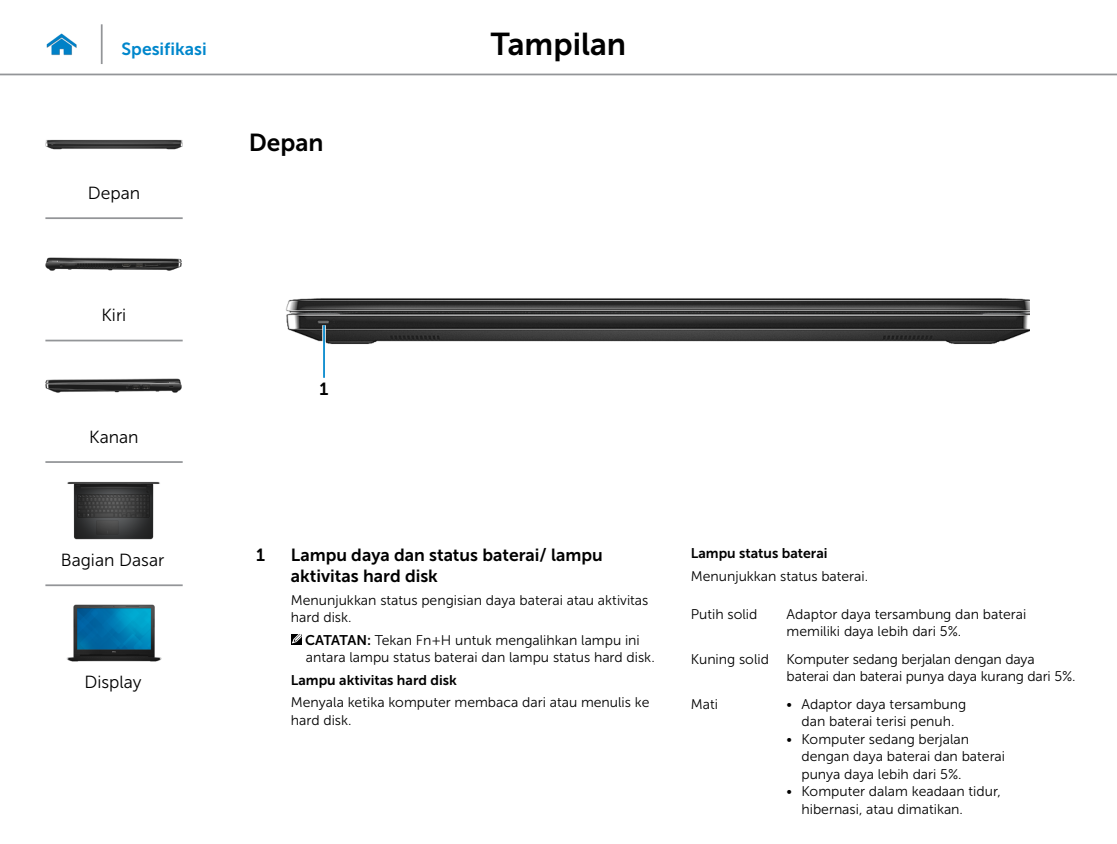
<style>
.page{position:relative;width:1117px;height:844px;background:#fff}
.page>*{position:absolute;margin:0;border:0;box-sizing:border-box;transform-origin:0 0}
.t1{font:31.5px "Museo Sans For Dell 700";color:#000}
.Head2{font:24.5px "Museo Sans For Dell 700";color:#000}
.Callout_Head{font:17.5px/21px "Museo Sans For Dell 700";color:#000}
.t2{font:17.5px "Museo Sans For Dell 300";color:#000}
.Hyperlink{font:17.5px "Museo Sans For Dell 700";color:#0087cc}
.Callout-L{font:17.5px "Museo Sans For Dell 700";color:#000}
.Callout_description{font:14px/17.5px "Museo Sans For Dell 300";color:#000}
.Note{font:14px/17.5px "Museo Sans For Dell 300";color:#000}
.Callout_description-2{font:14px "Museo Sans For Dell 700";color:#000}
.s1{font-family:"Museo Sans For Dell 700"}
</style>
<div class="page">
<hr style="left:0;top:74px;width:1116px;height:1px;background:#939598">
<img style="left:46px;top:33px;width:31px;height:23px">
<img style="left:285px;top:298px;width:744px;height:46px">
<svg style="left:322px;top:325px;width:4px;height:19px"></svg>
<hr style="left:323px;top:325px;width:2px;height:52px;background:#0087cc">
<svg style="left:291px;top:634px;width:10px;height:10px"></svg>
<svg style="left:292px;top:634px;width:9px;height:9px"></svg>
<hr style="left:101px;top:24px;width:2px;height:40px;background:#939598">
<img style="left:45px;top:140px;width:137px;height:9px">
<img style="left:45px;top:257px;width:137px;height:14px">
<img style="left:45px;top:378px;width:137px;height:15px">
<img style="left:67px;top:481px;width:93px;height:58px">
<img style="left:67px;top:604px;width:94px;height:57px">
<hr style="left:45px;top:217px;width:138px;height:2px;background:#939598">
<hr style="left:45px;top:339px;width:138px;height:2px;background:#939598">
<hr style="left:45px;top:461px;width:138px;height:2px;background:#939598">
<hr style="left:45px;top:584px;width:138px;height:2px;background:#939598">
<p class="Hyperlink" style="left:122px;top:39px;width:86px">Spesifikasi</p>
<h1 class="t1" style="left:490px;top:26px;width:137px">Tampilan</h1>
<p class="t2" style="left:88px;top:183px;width:54px">Depan</p>
<p class="Head2" style="left:249px;top:128px;width:76px">Depan</p>
<p class="t2" style="left:102px;top:305px;width:26px">Kiri</p>
<p class="t2" style="left:89px;top:428px;width:51px">Kanan</p>
<p class="t2" style="left:61px;top:550px;width:105px">Bagian Dasar</p>
<p class="t2" style="left:84px;top:672px;width:59px">Display</p>
<p class="Callout-L" style="left:319px;top:379px;width:10px">1</p>
<p class="Callout_Head" style="left:256px;top:544px;width:10px">1</p>
<p class="Callout_Head" style="left:291px;top:544px;width:313px">Lampu daya dan status baterai/ lampu aktivitas hard disk</p>
<p class="Callout_description" style="left:291px;top:591px;width:359px">Menunjukkan status pengisian daya baterai atau aktivitas hard disk.</p>
<p class="Note" style="left:305px;top:631px;width:351px"><span class="s1">CATATAN:</span> Tekan Fn+H untuk mengalihkan lampu ini antara lampu status baterai dan lampu status hard disk.</p>
<p class="Callout_description-2" style="left:291px;top:671px;width:167px">Lampu aktivitas hard disk</p>
<p class="Callout_description" style="left:291px;top:693px;width:360px">Menyala ketika komputer membaca dari atau menulis ke hard disk.</p>
<p class="Callout_description-2" style="left:690px;top:545px;width:138px">Lampu status baterai</p>
<p class="Callout_description" style="left:690px;top:567px;width:179px">Menunjukkan status baterai.</p>
<p class="Callout_description" style="left:690px;top:605px;width:68px">Putih solid</p>
<p class="Callout_description" style="left:786px;top:605px;width:241px">Adaptor daya tersambung dan baterai memiliki daya lebih dari 5%.</p>
<p class="Callout_description" style="left:690px;top:650px;width:80px">Kuning solid</p>
<p class="Callout_description" style="left:786px;top:650px;width:290px">Komputer sedang berjalan dengan daya baterai dan baterai punya daya kurang dari 5%.</p>
<p class="Callout_description" style="left:690px;top:695px;width:29px">Mati</p>
<p class="Note" style="left:786px;top:695px;width:181px;text-align:center">• Adaptor daya tersambung dan baterai terisi penuh.</p>
<p class="Note" style="left:801px;top:730px;width:205px;text-indent:-15px">• Komputer sedang berjalan dengan daya baterai dan baterai punya daya lebih dari 5%.</p>
<p class="Note" style="left:801px;top:782px;width:201px;text-indent:-15px">• Komputer dalam keadaan tidur, hibernasi, atau dimatikan.</p>
</div>
